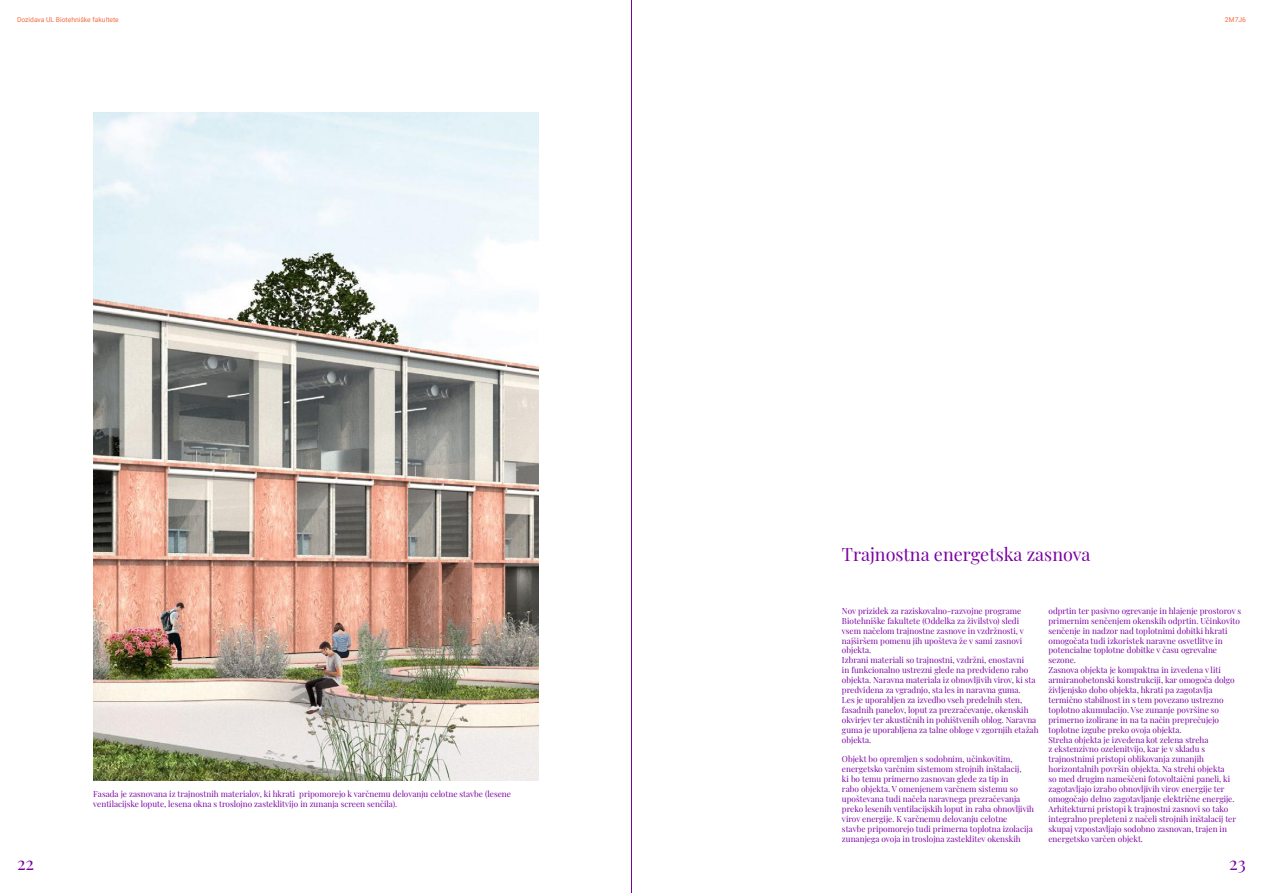
<style>
.page{position:relative;width:1263px;height:893px;background:#fff}
.page>*{position:absolute;margin:0;border:0;box-sizing:border-box;transform-origin:0 0}
.t1{font:18px "Playfair Display";color:#7b00a4}
.t2{font:8.25px/9.9px "Playfair Display";color:#7b00a4}
.t3{font:6.75px "Roboto";color:#f26c42}
</style>
<div class="page">
<hr style="left:631px;top:0;width:1px;height:893px;background:#7b00a4">
<img style="left:93px;top:112px;width:445px;height:669px">
<p class="t3" style="left:17px;top:15px;width:103px">Dozidava UL Biotehniške fakultete</p>
<p class="t3" style="left:1225px;top:15px;width:22px">2M7J6</p>
<p class="t2" style="left:93px;top:788px;width:419px">Fasada je zasnovana iz trajnostnih materialov, ki hkrati pripomorejo k varčnemu delovanju celotne stavbe (lesene ventilacijske lopute, lesena okna s troslojno zasteklitvijo in zunanja screen senčila).</p>
<h1 class="t1" style="left:842px;top:540px;width:250px">Trajnostna energetska zasnova</h1>
<p class="t2" style="left:842px;top:605px;width:198px">Nov prizidek za raziskovalno-razvojne programe Biotehniške fakultete (Oddelka za živilstvo) sledi vsem načelom trajnostne zasnove in vzdržnosti, v najširšem pomenu jih upošteva že v sami zasnovi objekta.<br>Izbrani materiali so trajnostni, vzdržni, enostavni<br>in funkcionalno ustrezni glede na predvideno rabo objekta. Naravna materiala iz obnovljivih virov, ki sta predvidena za vgradnjo, sta les in naravna guma.<br>Les je uporabljen za izvedbo vseh predelnih sten, fasadnih panelov, loput za prezračevanje, okenskih okvirjev ter akustičnih in pohištvenih oblog. Naravna guma je uporabljena za talne obloge v zgornjih etažah objekta.</p>
<p class="t2" style="left:842px;top:754px;width:194px">Objekt bo opremljen s sodobnim, učinkovitim, energetsko varčnim sistemom strojnih inštalacij,<br>ki bo temu primerno zasnovan glede za tip in<br>rabo objekta. V omenjenem varčnem sistemu so upoštevana tudi načela naravnega prezračevanja preko lesenih ventilacijskih loput in raba obnovljivih virov energije. K varčnemu delovanju celotne<br>stavbe pripomorejo tudi primerna toplotna izolacija zunanjega ovoja in troslojna zasteklitev okenskih</p>
<p class="t2" style="left:1048px;top:605px;width:194px">odprtin ter pasivno ogrevanje in hlajenje prostorov s primernim senčenjem okenskih odprtin. Učinkovito senčenje in nadzor nad toplotnimi dobitki hkrati omogočata tudi izkoristek naravne osvetlitve in potencialne toplotne dobitke v času ogrevalne sezone.<br>Zasnova objekta je kompaktna in izvedena v liti armiranobetonski konstrukciji, kar omogoča dolgo življenjsko dobo objekta, hkrati pa zagotavlja termično stabilnost in s tem povezano ustrezno toplotno akumulacijo. Vse zunanje površine so primerno izolirane in na ta način preprečujejo toplotne izgube preko ovoja objekta.<br>Streha objekta je izvedena kot zelena streha<br>z ekstenzivno ozelenitvijo, kar je v skladu s trajnostnimi pristopi oblikovanja zunanjih horizontalnih površin objekta. Na strehi objekta<br>so med drugim nameščeni fotovoltaični paneli, ki zagotavljajo izrabo obnovljivih virov energije ter omogočajo delno zagotavljanje električne energije.<br>Arhitekturni pristopi k trajnostni zasnovi so tako integralno prepleteni z načeli strojnih inštalacij ter skupaj vzpostavljajo sodobno zasnovan, trajen in energetsko varčen objekt.</p>
<h1 class="t1" style="left:17px;top:849px;width:19px">22</h1>
<h1 class="t1" style="left:1229px;top:849px;width:18px">23</h1>
</div>
